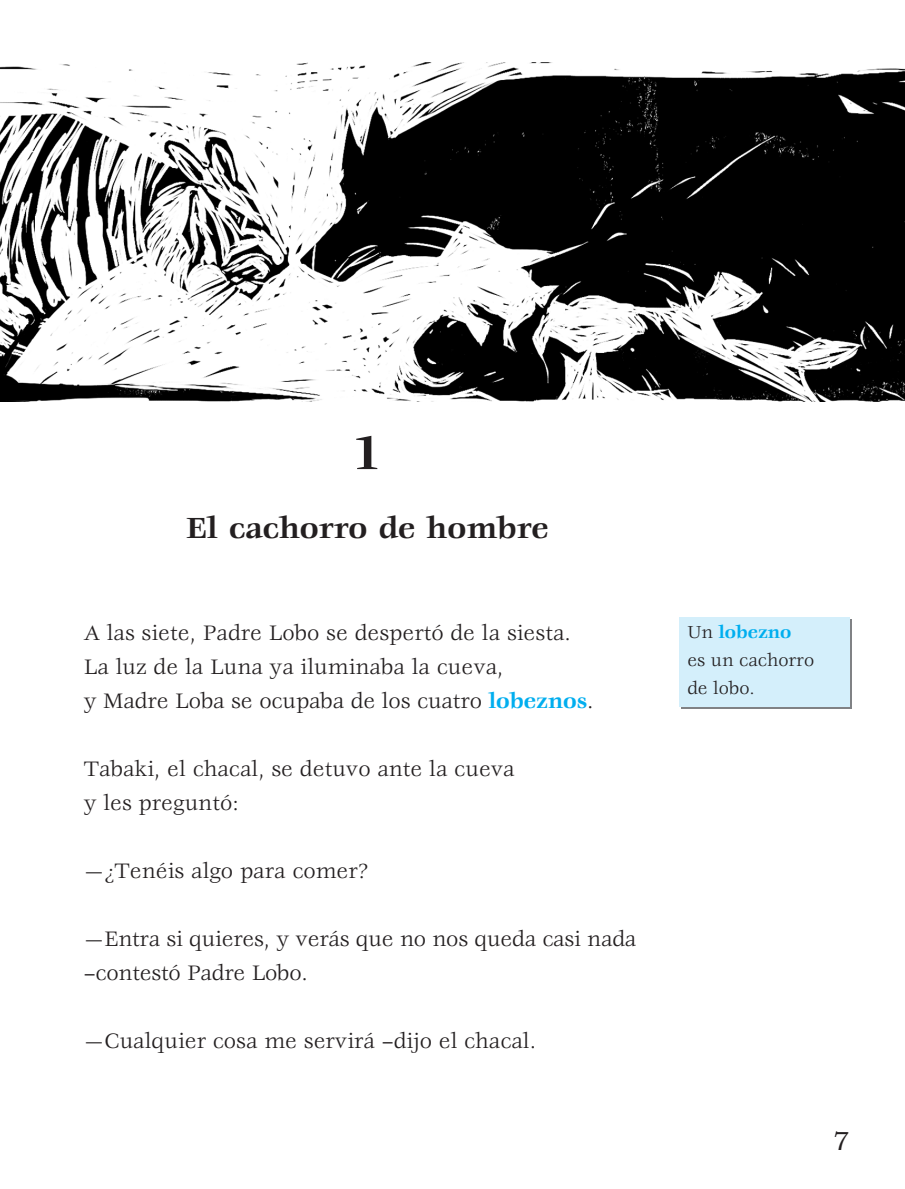
<style>
.page{position:relative;width:905px;height:1189px;background:#fff}
.page>*{position:absolute;margin:0;border:0;box-sizing:border-box;transform-origin:0 0}
.t1{font:700 52px "Veljovic";color:#231f20}
.t2{font:700 32px "Veljovic";color:#231f20}
.t3{font:26px "Bookman Old Style";color:#231f20}
.t4{font:23px/34px "Veljovic";color:#231f20}
.t5{font:19px/28px "Veljovic";color:#231f20}
.s1{font-weight:700;color:#00aeef}
</style>
<div class="page">
<img style="left:0;top:62px;width:905px;height:339px">
<svg style="left:681px;top:619px;width:170px;height:90px"></svg>
<div style="left:679px;top:617px;width:170px;height:90px;background:#d4effb"></div>
<h1 class="t1" style="left:352px;top:424px;width:31px">1</h1>
<h2 class="t2" style="left:186px;top:510px;width:364px">El cachorro de hombre</h2>
<p class="t4" style="left:84px;top:616px;width:511px">A las siete, Padre Lobo se despertó de la siesta.<br>La luz de la Luna ya iluminaba la cueva,<br>y Madre Loba se ocupaba de los cuatro <span class="s1">lobeznos</span>.</p>
<p class="t4" style="left:84px;top:752px;width:432px">Tabaki, el chacal, se detuvo ante la cueva y les preguntó:</p>
<p class="t4" style="left:84px;top:854px;width:286px">—¿Tenéis algo para comer?</p>
<p class="t4" style="left:84px;top:922px;width:554px">—Entra si quieres, y verás que no nos queda casi nada –contestó Padre Lobo.</p>
<p class="t4" style="left:84px;top:1024px;width:454px">—Cualquier cosa me servirá –dijo el chacal.</p>
<p class="t5" style="left:687px;top:619px;width:128px">Un <span class="s1">lobezno<br></span>es un cachorro de lobo.</p>
<p class="t3" style="left:833px;top:1125px;width:18px">7</p>
</div>
